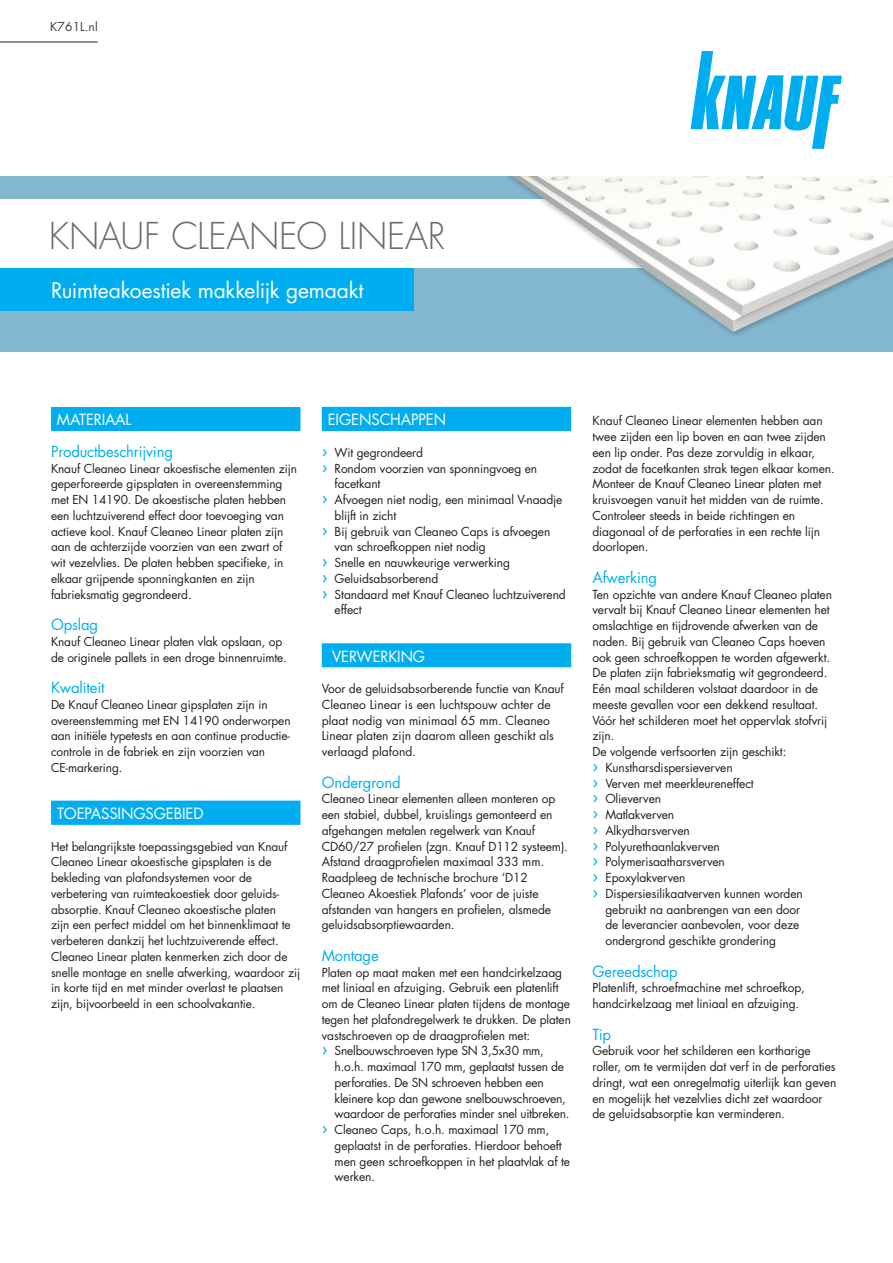
<style>
.page{position:relative;width:893px;height:1263px;background:#fff}
.page>*{position:absolute;margin:0;border:0;box-sizing:border-box;transform-origin:0 0}
.t1{font:300 36px "Futura Std";letter-spacing:-.01em;color:#6c6d70}
.t2{font:21px "Futura Std";letter-spacing:-.01em;color:#fff}
.t3{font:15.15px "Futura Std";letter-spacing:-.01em;color:#fff}
.t4{font:15px "Futura Std";letter-spacing:-.01em;color:#00aeef}
.t5{font:15px "Futura Std";letter-spacing:-.01em;color:#fff}
.t6{font:12.15px/15.8px "Futura Std";letter-spacing:-.01em;color:#231f20}
.t7{font:12px/15.8px "Futura Std";letter-spacing:-.01em;color:#231f20}
.t8{font:12px "Futura Std";letter-spacing:.01em;color:#3e3e3f}
.s1{font-size:18px;color:#00aeef}
</style>
<div class="page">
<div style="left:0;top:176px;width:893px;height:176px;background:#82b7cf"></div>
<svg style="left:691px;top:51px;width:151px;height:98px"></svg>
<div style="left:51px;top:407px;width:249px;height:24px;background:#00aeef"></div>
<div style="left:51px;top:801px;width:249px;height:24px;background:#00aeef"></div>
<div style="left:322px;top:407px;width:249px;height:24px;background:#00aeef"></div>
<div style="left:322px;top:643px;width:249px;height:24px;background:#00aeef"></div>
<div style="left:0;top:268px;width:414px;height:43px;background:#00aeef"></div>
<div style="left:0;top:200px;width:667px;height:68px;background:#fff"></div>
<img style="left:507px;top:176px;width:386px;height:160px">
<hr style="left:0;top:42px;width:98px;height:1px;background:#231f20">
<p class="t8" style="left:50px;top:19px;width:49px">K761L.nl</p>
<h1 class="t1" style="left:49px;top:214px;width:398px">KNAUF CLEANEO LINEAR</h1>
<h2 class="t2" style="left:51px;top:277px;width:314px">Ruimteakoestiek makkelijk gemaakt</h2>
<p class="t5" style="left:57px;top:410px;width:76px">MATERIAAL</p>
<p class="t4" style="left:51px;top:442px;width:124px">Productbeschrijving</p>
<p class="t7" style="left:51px;top:460px;width:248px">Knauf Cleaneo Linear akoestische elementen zijn geperforeerde gipsplaten in overeenstemming met EN 14190. De akoestische platen hebben een luchtzuiverend effect door toevoeging van actieve kool. Knauf Cleaneo Linear platen zijn aan de achterzijde voorzien van een zwart of wit vezelvlies. De platen hebben specifieke, in elkaar grijpende sponningkanten en zijn fabrieksmatig gegrondeerd.</p>
<p class="t4" style="left:51px;top:615px;width:49px">Opslag</p>
<p class="t7" style="left:51px;top:634px;width:237px">Knauf Cleaneo Linear platen vlak opslaan, op de originele pallets in een droge binnenruimte.</p>
<p class="t4" style="left:51px;top:678px;width:55px">Kwaliteit</p>
<p class="t7" style="left:51px;top:697px;width:241px">De Knauf Cleaneo Linear gipsplaten zijn in overeenstemming met EN 14190 onderworpen aan initiële typetests en aan continue productie&shy;controle in de fabriek en zijn voorzien van CE-markering.</p>
<p class="t3" style="left:57px;top:804px;width:148px">TOEPASSINGSGEBIED</p>
<p class="t7" style="left:51px;top:838px;width:251px">Het belangrijkste toepassingsgebied van Knauf Cleaneo Linear akoestische gipsplaten is de bekleding van plafondsystemen voor de verbetering van ruimteakoestiek door geluids&shy;absorptie. Knauf Cleaneo akoestische platen<br>zijn een perfect middel om het binnenklimaat te verbeteren dankzij het luchtzuiverende effect.<br>Cleaneo Linear platen kenmerken zich door de snelle montage en snelle afwerking, waardoor zij in korte tijd en met minder overlast te plaatsen zijn, bijvoorbeeld in een schoolvakantie.</p>
<p class="t3" style="left:328px;top:410px;width:120px">EIGENSCHAPPEN</p>
<p class="t6" style="left:322px;top:445px;width:103px"><span class="s1">›</span> Wit gegrondeerd</p>
<p class="t6" style="left:322px;top:460px;width:217px"><span class="s1">›</span> Rondom voorzien van sponningvoeg en</p>
<p class="t6" style="left:335px;top:476px;width:47px">facetkant</p>
<p class="t6" style="left:322px;top:492px;width:242px"><span class="s1">›</span> Afvoegen niet nodig, een minimaal V-naadje</p>
<p class="t6" style="left:335px;top:508px;width:63px">blijft in zicht</p>
<p class="t6" style="left:322px;top:523px;width:230px"><span class="s1">›</span> Bij gebruik van Cleaneo Caps is afvoegen</p>
<p class="t6" style="left:335px;top:539px;width:153px">van schroefkoppen niet nodig</p>
<p class="t6" style="left:322px;top:555px;width:190px"><span class="s1">›</span> Snelle en nauwkeurige verwerking</p>
<p class="t6" style="left:322px;top:571px;width:118px"><span class="s1">›</span> Geluidsabsorberend</p>
<p class="t6" style="left:322px;top:586px;width:246px"><span class="s1">›</span> Standaard met Knauf Cleaneo luchtzuiverend</p>
<p class="t6" style="left:335px;top:602px;width:29px">effect</p>
<p class="t5" style="left:332px;top:646px;width:94px">VERWERKING</p>
<p class="t6" style="left:322px;top:681px;width:244px">Voor de geluidsabsorberende functie van Knauf Cleaneo Linear is een luchtspouw achter de plaat nodig van minimaal 65 mm. Cleaneo Linear platen zijn daarom alleen geschikt als verlaagd plafond.</p>
<p class="t4" style="left:322px;top:772px;width:80px">Ondergrond</p>
<p class="t6" style="left:322px;top:791px;width:248px">Cleaneo Linear elementen alleen monteren op een stabiel, dubbel, kruislings gemonteerd en afgehangen metalen regelwerk van Knauf CD60/27 profielen (zgn. Knauf D112 systeem).<br>Afstand draagprofielen maximaal 333 mm.<br>Raadpleeg de technische brochure ‘D12<br>Cleaneo Akoestiek Plafonds’ voor de juiste afstanden van hangers en profielen, alsmede geluidsabsorptiewaarden.</p>
<p class="t4" style="left:322px;top:946px;width:59px">Montage</p>
<p class="t6" style="left:322px;top:964px;width:251px">Platen op maat maken met een handcirkelzaag met liniaal en afzuiging. Gebruik een platenlift om de Cleaneo Linear platen tijdens de montage tegen het plafondregelwerk te drukken. De platen vastschroeven op de draagprofielen met:<br><span class="s1">›</span> Snelbouwschroeven type SN 3,5x30 mm,</p>
<p class="t6" style="left:335px;top:1059px;width:231px">h.o.h. maximaal 170 mm, geplaatst tussen de</p>
<p class="t6" style="left:335px;top:1075px;width:211px">perforaties. De SN schroeven hebben een</p>
<p class="t6" style="left:335px;top:1090px;width:233px">kleinere kop dan gewone snelbouwschroeven,</p>
<p class="t6" style="left:335px;top:1106px;width:236px">waardoor de perforaties minder snel uitbreken.</p>
<p class="t6" style="left:322px;top:1122px;width:229px"><span class="s1">›</span> Cleaneo Caps, h.o.h. maximaal 170 mm,</p>
<p class="t6" style="left:335px;top:1138px;width:229px">geplaatst in de perforaties. Hierdoor behoeft</p>
<p class="t6" style="left:335px;top:1153px;width:237px">men geen schroefkoppen in het plaatvlak af te</p>
<p class="t6" style="left:335px;top:1169px;width:42px">werken.</p>
<p class="t6" style="left:592px;top:413px;width:244px">Knauf Cleaneo Linear elementen hebben aan twee zijden een lip boven en aan twee zijden een lip onder. Pas deze zorvuldig in elkaar, zodat de facetkanten strak tegen elkaar komen.<br>Monteer de Knauf Cleaneo Linear platen met kruisvoegen vanuit het midden van de ruimte.<br>Controleer steeds in beide richtingen en diagonaal of de perforaties in een rechte lijn doorlopen.</p>
<p class="t4" style="left:592px;top:568px;width:66px">Afwerking</p>
<p class="t6" style="left:592px;top:586px;width:241px">Ten opzichte van andere Knauf Cleaneo platen</p>
<p class="t6" style="left:592px;top:602px;width:239px">vervalt bij Knauf Cleaneo Linear elementen het</p>
<p class="t6" style="left:592px;top:618px;width:227px">omslachtige en tijdrovende afwerken van de</p>
<p class="t6" style="left:592px;top:634px;width:235px">naden. Bij gebruik van Cleaneo Caps hoeven</p>
<p class="t6" style="left:592px;top:649px;width:239px">ook geen schroefkoppen te worden afgewerkt.</p>
<p class="t6" style="left:592px;top:665px;width:236px">De platen zijn fabrieksmatig wit gegrondeerd.</p>
<p class="t6" style="left:592px;top:681px;width:227px">Eén maal schilderen volstaat daardoor in de</p>
<p class="t6" style="left:592px;top:697px;width:227px">meeste gevallen voor een dekkend resultaat.</p>
<p class="t6" style="left:592px;top:712px;width:236px">Vóór het schilderen moet het oppervlak stofvrij</p>
<p class="t6" style="left:592px;top:728px;width:24px">zijn.</p>
<p class="t6" style="left:592px;top:744px;width:195px">De volgende verfsoorten zijn geschikt:</p>
<p class="t6" style="left:592px;top:760px;width:142px"><span class="s1">›</span> Kunstharsdispersieverven</p>
<p class="t6" style="left:592px;top:775px;width:163px"><span class="s1">›</span> Verven met meerkleureneffect</p>
<p class="t6" style="left:592px;top:791px;width:70px"><span class="s1">›</span> Olieverven</p>
<p class="t6" style="left:592px;top:807px;width:83px"><span class="s1">›</span> Matlakverven</p>
<p class="t6" style="left:592px;top:823px;width:99px"><span class="s1">›</span> Alkydharsverven</p>
<p class="t6" style="left:592px;top:838px;width:129px"><span class="s1">›</span> Polyurethaanlakverven</p>
<p class="t6" style="left:592px;top:854px;width:134px"><span class="s1">›</span> Polymerisaatharsverven</p>
<p class="t6" style="left:592px;top:870px;width:95px"><span class="s1">›</span> Epoxylakverven</p>
<p class="t6" style="left:592px;top:886px;width:212px"><span class="s1">›</span> Dispersiesilikaatverven kunnen worden</p>
<p class="t6" style="left:605px;top:901px;width:196px">gebruikt na aanbrengen van een door</p>
<p class="t6" style="left:605px;top:917px;width:196px">de leverancier aanbevolen, voor deze</p>
<p class="t6" style="left:605px;top:933px;width:172px">ondergrond geschikte grondering</p>
<p class="t4" style="left:592px;top:961px;width:87px">Gereedschap</p>
<p class="t6" style="left:592px;top:980px;width:214px">Platenlift, schroefmachine met schroefkop, handcirkelzaag met liniaal en afzuiging.</p>
<p class="t4" style="left:592px;top:1024px;width:20px">Tip</p>
<p class="t6" style="left:592px;top:1043px;width:245px">Gebruik voor het schilderen een kortharige roller, om te vermijden dat verf in de perforaties dringt, wat een onregelmatig uiterlijk kan geven en mogelijk het vezelvlies dicht zet waardoor de geluidsabsorptie kan verminderen.</p>
</div>
